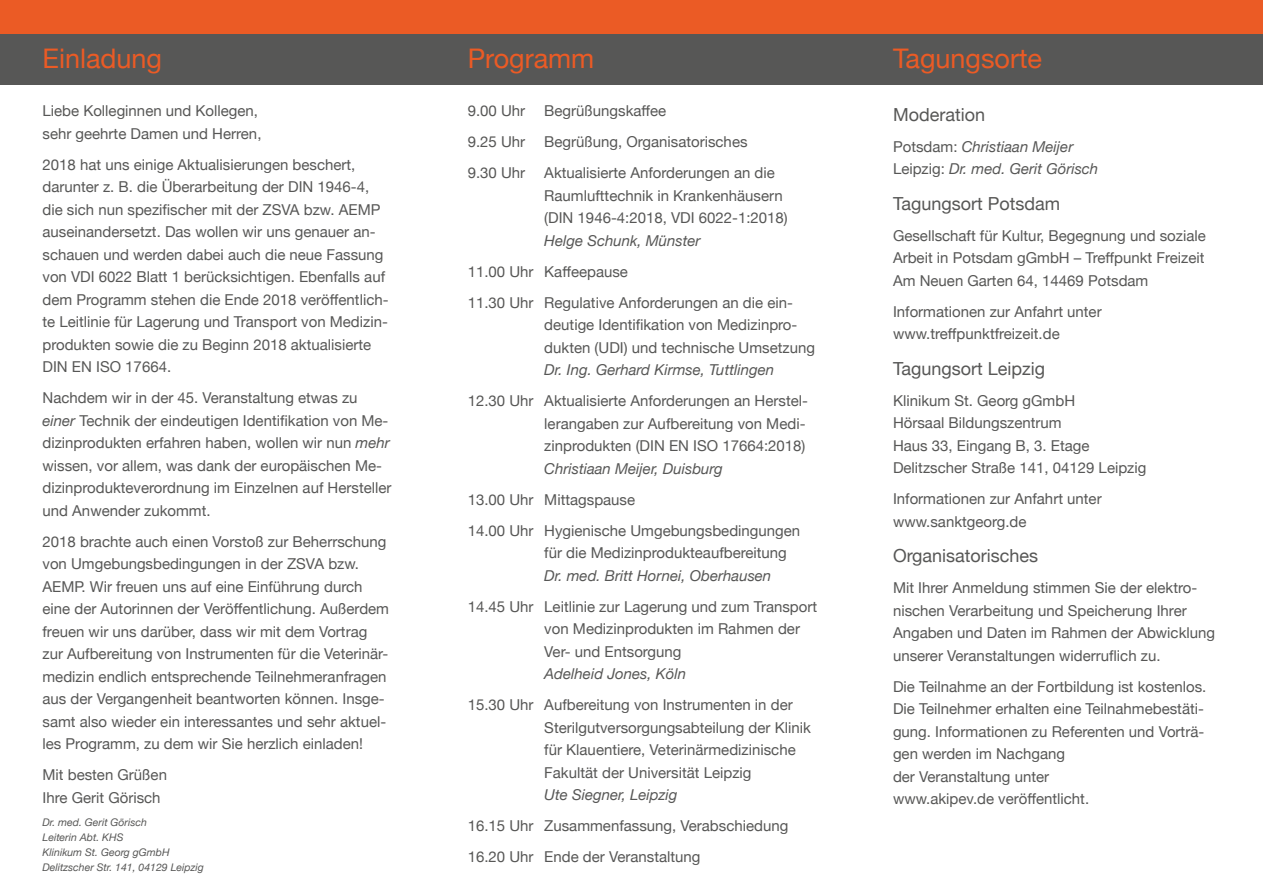
<style>
.page{position:relative;width:1263px;height:893px;background:#fff}
.page>*{position:absolute;margin:0;border:0;box-sizing:border-box;transform-origin:0 0}
.Titel{font:27px "Helvetica Neue";color:#eb5b25}
.Untertitel{font:18px "Helvetica Neue";color:#575756}
.Fließtext{font:15px/22.5px "Helvetica Neue";color:#575756}
.Tagesordnung{font:15px/22.5px "Helvetica Neue";color:#575756}
.Fließtext-2{font:italic 15px/22.5px "Helvetica Neue";color:#575756}
.Fließtext-3{font:italic 10.5px/15px "Helvetica Neue";color:#575756}
.s1{font-style:italic}
.s2{font-style:normal}
</style>
<div class="page">
<div style="left:0;top:0;width:1263px;height:85px;background:#575756"></div>
<div style="left:0;top:0;width:1263px;height:34px;background:#eb5b25"></div>
<p class="Titel" style="left:43px;top:39px;width:121px">Einladung</p>
<p class="Fließtext" style="left:43px;top:101px;width:220px">Liebe Kolleginnen und Kollegen, sehr geehrte Damen und Herren,</p>
<p class="Fließtext" style="left:43px;top:154px;width:348px">2018 hat uns einige Aktualisierungen beschert, darunter z. B. die Überarbeitung der DIN 1946-4, die sich nun spezifischer mit der ZSVA bzw. AEMP auseinandersetzt. Das wollen wir uns genauer an&shy;schauen und werden dabei auch die neue Fassung von VDI 6022 Blatt 1 berücksichtigen. Ebenfalls auf dem Programm stehen die Ende 2018 veröffentlich&shy;te Leitlinie für Lagerung und Transport von Medizin&shy;produkten sowie die zu Beginn 2018 aktualisierte DIN EN ISO 17664.</p>
<p class="Fließtext" style="left:43px;top:388px;width:350px">Nachdem wir in der 45. Veranstaltung etwas zu <span class="s1">einer</span> Technik der eindeutigen Identifikation von Me&shy;dizinprodukten erfahren haben, wollen wir nun <span class="s1">mehr </span>wissen, vor allem, was dank der europäischen Me&shy;dizinprodukteverordnung im Einzelnen auf Hersteller und Anwender zukommt.</p>
<p class="Fließtext" style="left:43px;top:531px;width:348px">2018 brachte auch einen Vorstoß zur Beherrschung von Umgebungsbedingungen in der ZSVA bzw.<br>AEMP. Wir freuen uns auf eine Einführung durch eine der Autorinnen der Veröffentlichung. Außerdem freuen wir uns darüber, dass wir mit dem Vortrag zur Aufbereitung von Instrumenten für die Veterinär&shy;medizin endlich entsprechende Teilnehmeranfragen aus der Vergangenheit beantworten können. Insge&shy;samt also wieder ein interessantes und sehr aktuel&shy;les Programm, zu dem wir Sie herzlich einladen!</p>
<p class="Fließtext" style="left:43px;top:765px;width:126px">Mit besten Grüßen<br>Ihre Gerit Görisch</p>
<p class="Fließtext-3" style="left:43px;top:816px;width:163px">Dr. med. Gerit Görisch<br>Leiterin Abt. KHS<br>Klinikum St. Georg gGmbH<br>Delitzscher Str. 141, 04129 Leipzig</p>
<p class="Titel" style="left:468px;top:39px;width:128px">Programm</p>
<p class="Tagesordnung" style="left:468px;top:101px;width:59px">9.00 Uhr</p>
<p class="Tagesordnung" style="left:544px;top:101px;width:124px">Begrüßungskaffee</p>
<p class="Tagesordnung" style="left:468px;top:132px;width:59px">9.25 Uhr</p>
<p class="Tagesordnung" style="left:544px;top:132px;width:205px">Begrüßung, Organisatorisches</p>
<p class="Tagesordnung" style="left:468px;top:163px;width:59px">9.30 Uhr</p>
<p class="Tagesordnung" style="left:544px;top:163px;width:245px">Aktualisierte Anforderungen an die Raumlufttechnik in Krankenhäusern (DIN 1946-4:2018, VDI 6022-1:2018)<br><span class="s1">Helge Schunk, Münster</span></p>
<p class="Tagesordnung" style="left:468px;top:261px;width:162px">11.00 Uhr Kaffeepause</p>
<p class="Tagesordnung" style="left:544px;top:292px;width:272px;text-indent:-77px">11.30 Uhr Regulative Anforderungen an die ein&shy;deutige Identifikation von Medizinpro&shy;dukten (UDI) und technische Umsetzung <span class="s1">Dr. Ing. Gerhard Kirmse, Tuttlingen</span></p>
<p class="Tagesordnung" style="left:544px;top:391px;width:265px;text-indent:-77px">12.30 Uhr Aktualisierte Anforderungen an Herstel&shy;lerangaben zur Aufbereitung von Medi&shy;zinprodukten (DIN EN ISO 17664:2018)<br><span class="s1">Christiaan Meijer, Duisburg</span></p>
<p class="Tagesordnung" style="left:468px;top:489px;width:169px">13.00 Uhr Mittagspause</p>
<p class="Tagesordnung" style="left:544px;top:520px;width:257px;text-indent:-77px">14.00 Uhr Hygienische Umgebungsbedingungen für die Medizinprodukteaufbereitung<br><span class="s1">Dr. med. Britt Hornei, Oberhausen</span></p>
<p class="Tagesordnung" style="left:544px;top:596px;width:274px;text-indent:-77px">14.45 Uhr Leitlinie zur Lagerung und zum Transport von Medizinprodukten im Rahmen der<br>Ver- und Entsorgung<br><span class="s1">Adelheid Jones, Köln</span></p>
<p class="Tagesordnung" style="left:544px;top:695px;width:268px;text-indent:-77px">15.30 Uhr Aufbereitung von Instrumenten in der Sterilgutversorgungsabteilung der Klinik für Klauentiere, Veterinärmedizinische Fakultät der Universität Leipzig<br><span class="s1">Ute Siegner, Leipzig</span></p>
<p class="Tagesordnung" style="left:468px;top:816px;width:322px">16.15 Uhr Zusammenfassung, Verabschiedung</p>
<p class="Tagesordnung" style="left:468px;top:847px;width:234px">16.20 Uhr Ende der Veranstaltung</p>
<p class="Titel" style="left:893px;top:39px;width:151px">Tagungsorte</p>
<p class="Untertitel" style="left:893px;top:101px;width:94px">Moderation</p>
<p class="Fließtext-2" style="left:893px;top:136px;width:207px"><span class="s2">Potsdam:</span> Christiaan Meijer<br><span class="s2">Leipzig:</span> Dr. med. Gerit Görisch</p>
<p class="Untertitel" style="left:893px;top:190px;width:169px">Tagungsort Potsdam</p>
<p class="Fließtext" style="left:893px;top:225px;width:314px;text-align:justify">Gesellschaft für Kultur, Begegnung und soziale Arbeit in Potsdam gGmbH – Treffpunkt Freizeit Am Neuen Garten 64, 14469 Potsdam</p>
<p class="Fließtext" style="left:893px;top:301px;width:210px">Informationen zur Anfahrt unter www.treffpunktfreizeit.de</p>
<p class="Untertitel" style="left:893px;top:355px;width:153px">Tagungsort Leipzig</p>
<p class="Fließtext" style="left:893px;top:390px;width:255px">Klinikum St. Georg gGmbH<br>Hörsaal Bildungszentrum<br>Haus 33, Eingang B, 3. Etage<br>Delitzscher Straße 141, 04129 Leipzig</p>
<p class="Fließtext" style="left:893px;top:489px;width:210px">Informationen zur Anfahrt unter www.sanktgeorg.de</p>
<p class="Untertitel" style="left:893px;top:543px;width:147px">Organisatorisches</p>
<p class="Fließtext" style="left:893px;top:578px;width:324px">Mit Ihrer Anmeldung stimmen Sie der elektro&shy;nischen Verarbeitung und Speicherung Ihrer Angaben und Daten im Rahmen der Abwicklung unserer Veranstaltungen widerruflich zu.</p>
<p class="Fließtext" style="left:893px;top:676px;width:315px">Die Teilnahme an der Fortbildung ist kostenlos.<br>Die Teilnehmer erhalten eine Teilnahmebestäti&shy;gung. Informationen zu Referenten und Vorträ&shy;gen werden im Nachgang<br>der Veranstaltung unter<br>www.akipev.de veröffentlicht.</p>
</div>
